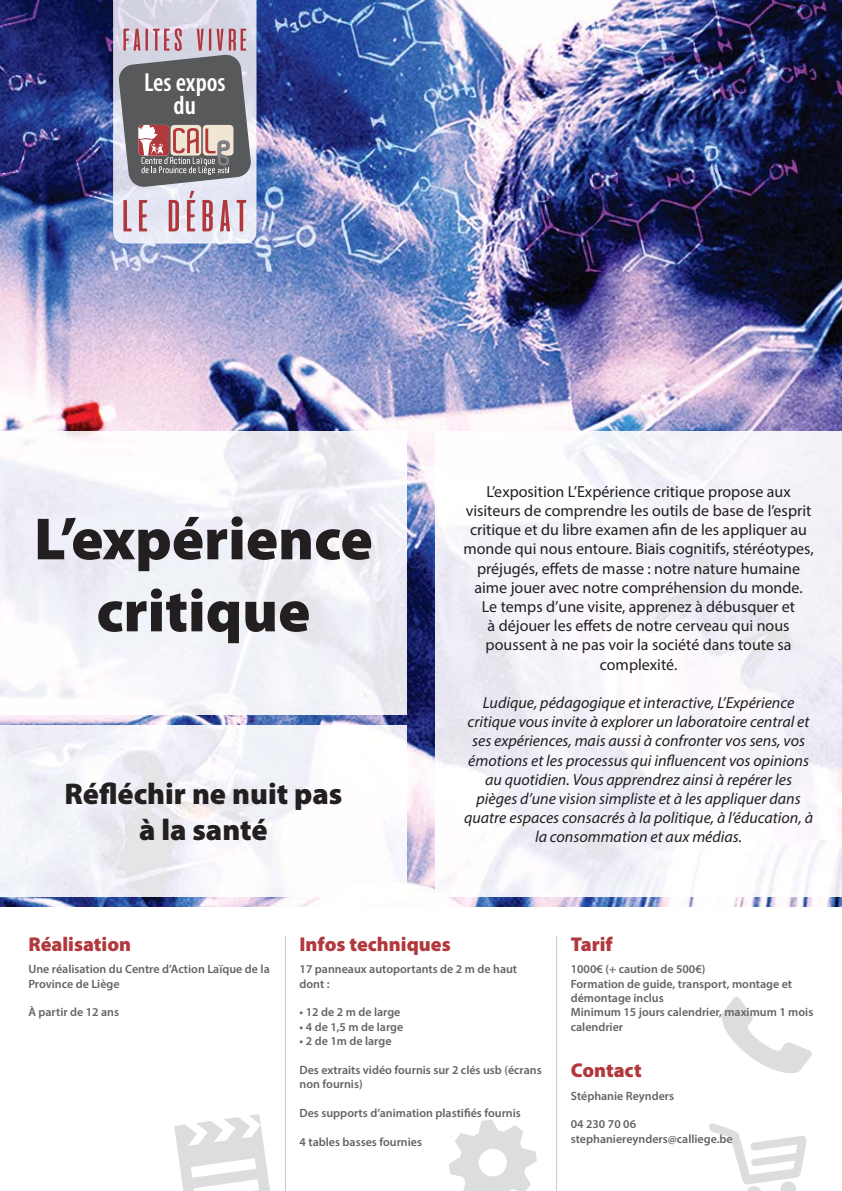
<style>
.page{position:relative;width:842px;height:1191px;background:#fff}
.page>*{position:absolute;margin:0;border:0;box-sizing:border-box;transform-origin:0 0}
.t1{font:900 60px/72px "Myriad Pro";color:#231f20;text-align:center}
.t2{font:900 30px/36px "Myriad Pro";color:#231f20;text-align:center}
.t3{font:600 condensed 26.2px/23.4px "Myriad Pro";color:#fff;text-align:center}
.t4{font:900 20px "Myriad Pro";color:#b1393e}
.t5{font:16px/19.2px "Myriad Pro";color:#231f20;text-align:center}
.t6{font:italic 16px/19.2px "Myriad Pro";color:#231f20;text-align:center}
.t7{font:600 12px/14.4px "Myriad Pro";color:#636466}
</style>
<div class="page">
<img style="left:0;top:0;width:842px;height:907px">
<img style="left:0;top:431px;width:407px;height:283px">
<img style="left:0;top:726px;width:407px;height:170px">
<img style="left:435px;top:431px;width:407px;height:465px">
<svg style="left:174px;top:1114px;width:96px;height:77px"></svg>
<svg style="left:449px;top:1119px;width:88px;height:72px"></svg>
<svg style="left:721px;top:997px;width:91px;height:76px"></svg>
<svg style="left:709px;top:1123px;width:98px;height:68px"></svg>
<hr style="left:556px;top:935px;width:1px;height:256px;background:#c6c8ca">
<hr style="left:285px;top:935px;width:1px;height:256px;background:#c6c8ca">
<img style="left:113px;top:0;width:143px;height:243px">
<svg style="left:118px;top:28px;width:134px;height:203px;background:#a19499"></svg>
<h3 class="t3" style="left:144px;top:70px;width:83px">Les expos du</h3>
<h1 class="t1" style="left:34px;top:502px;width:340px">L’expérience critique</h1>
<h2 class="t2" style="left:64px;top:776px;width:280px">Réfléchir ne nuit pas à la santé</h2>
<p class="t5" style="left:463px;top:483px;width:352px">L’exposition L’Expérience critique propose aux visiteurs de comprendre les outils de base de l’esprit critique et du libre examen afin de les appliquer au monde qui nous entoure. Biais cognitifs, stéréotypes, préjugés, effets de masse : notre nature humaine aime jouer avec notre compréhension du monde.<br>Le temps d’une visite, apprenez à débusquer et<br>à déjouer les effets de notre cerveau qui nous poussent à ne pas voir la société dans toute sa complexité.</p>
<p class="t6" style="left:464px;top:694px;width:350px">Ludique, pédagogique et interactive, L’Expérience critique vous invite à explorer un laboratoire central et ses expériences, mais aussi à confronter vos sens, vos émotions et les processus qui influencent vos opinions au quotidien. Vous apprendrez ainsi à repérer les pièges d’une vision simpliste et à les appliquer dans quatre espaces consacrés à la politique, à l’éducation, à la consommation et aux médias.</p>
<h3 class="t4" style="left:28px;top:932px;width:104px">Réalisation</h3>
<h3 class="t4" style="left:300px;top:932px;width:153px">Infos techniques</h3>
<h3 class="t4" style="left:571px;top:932px;width:44px">Tarif</h3>
<p class="t7" style="left:28px;top:963px;width:243px">Une réalisation du Centre d’Action Laïque de la<br>Province de Liège</p>
<p class="t7" style="left:28px;top:1006px;width:92px">À partir de 12 ans</p>
<p class="t7" style="left:300px;top:963px;width:219px">17 panneaux autoportants de 2 m de haut dont :</p>
<p class="t7" style="left:300px;top:1006px;width:102px">• 12 de 2 m de large</p>
<p class="t7" style="left:300px;top:1020px;width:105px">• 4 de 1,5 m de large</p>
<p class="t7" style="left:300px;top:1035px;width:93px">• 2 de 1m de large</p>
<p class="t7" style="left:300px;top:1064px;width:244px">Des extraits vidéo fournis sur 2 clés usb (écrans non fournis)</p>
<p class="t7" style="left:300px;top:1107px;width:223px">Des supports d’animation plastifiés fournis</p>
<p class="t7" style="left:300px;top:1136px;width:124px">4 tables basses fournies</p>
<p class="t7" style="left:571px;top:963px;width:244px">1000€ (+ caution de 500€)<br>Formation de guide, transport, montage et démontage inclus<br>Minimum 15 jours calendrier, maximum 1 mois calendrier</p>
<h3 class="t4" style="left:571px;top:1058px;width:72px">Contact</h3>
<p class="t7" style="left:571px;top:1089px;width:105px">Stéphanie Reynders</p>
<p class="t7" style="left:571px;top:1118px;width:163px">04 230 70 06 stephaniereynders@calliege.be</p>
</div>
